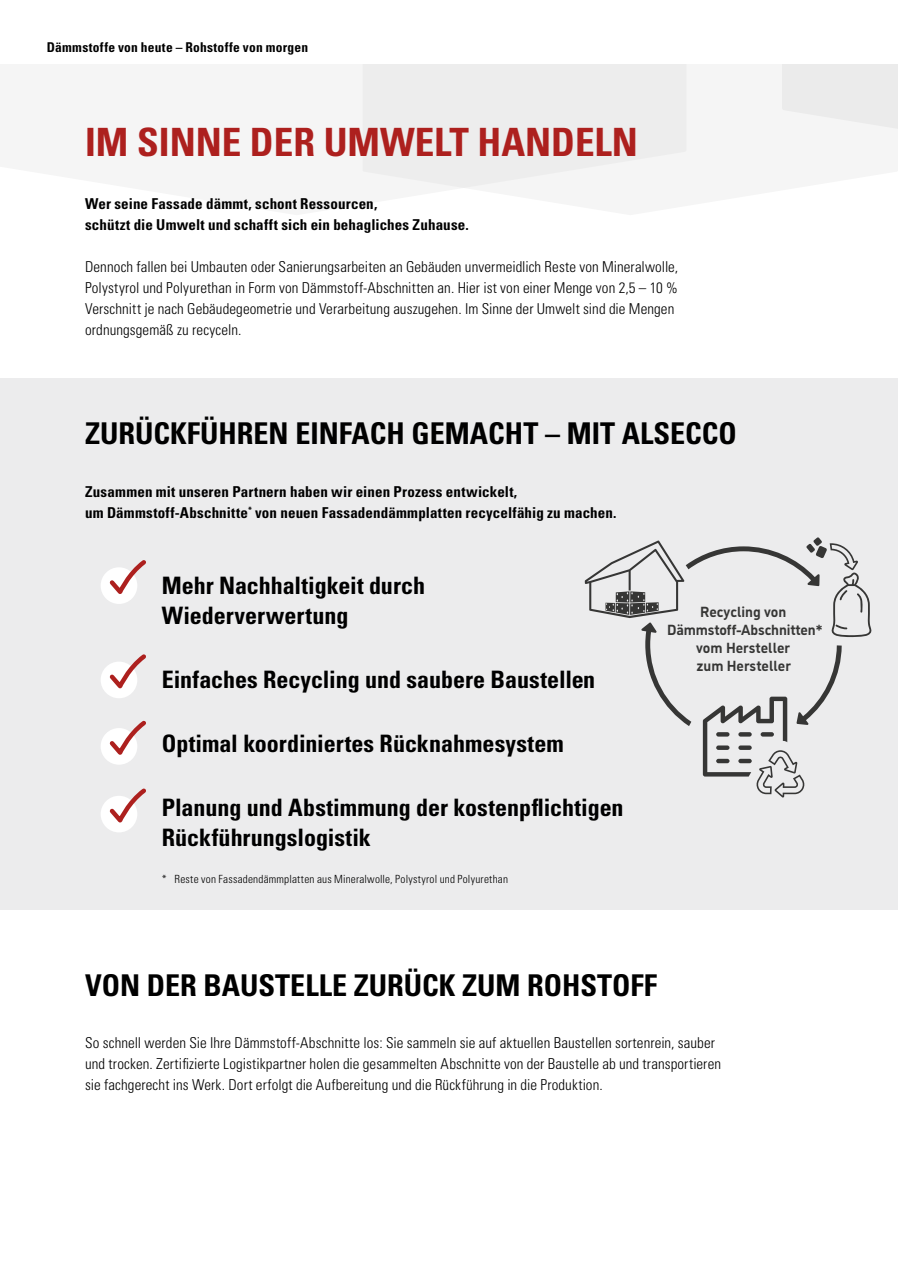
<style>
.page{position:relative;width:898px;height:1263px;background:#fff}
.page>*{position:absolute;margin:0;border:0;box-sizing:border-box;transform-origin:0 0}
.t1{font:700 condensed 39px "Univers LT Std";color:#ad201e}
.t2{font:700 condensed 30px "Univers LT Std";color:#000}
.t3{font:700 condensed 24px/30px "Univers LT Std";color:#000}
.t4{font:300 condensed 15px/21px "Univers LT Std";letter-spacing:.005em;color:#000}
.t5{font:700 condensed 15px/21px "Univers LT Std";letter-spacing:.01em;color:#000}
.t6{font:700 14.7px/18px "CAP Elephant";color:#3b3b3a;text-align:center}
.t7{font:700 condensed 13.5px "Univers LT Std";letter-spacing:.02em;color:#000}
.t8{font:300 condensed 11.25px "Univers LT Std";letter-spacing:.02em;color:#000}
</style>
<div class="page">
<div style="left:0;top:378px;width:897px;height:532px;background:#ececed"></div>
<div style="left:362px;top:64px;width:181px;height:124px;background:#ededed"></div>
<div style="left:480px;top:64px;width:417px;height:111px;background:#ededed"></div>
<svg style="left:584px;top:537px;width:287px;height:260px"></svg>
<div style="left:101px;top:567px;width:36px;height:37px;background:#fff;border-radius:50%"></div>
<svg style="left:108px;top:560px;width:38px;height:37px"></svg>
<div style="left:101px;top:662px;width:36px;height:36px;background:#fff;border-radius:50%"></div>
<svg style="left:109px;top:654px;width:37px;height:44px"></svg>
<div style="left:101px;top:728px;width:36px;height:37px;background:#fff;border-radius:50%"></div>
<svg style="left:108px;top:720px;width:38px;height:45px"></svg>
<div style="left:101px;top:796px;width:36px;height:36px;background:#fff;border-radius:50%"></div>
<svg style="left:109px;top:788px;width:37px;height:44px"></svg>
<p class="t7" style="left:47px;top:39px;width:263px">Dämmstoffe von heute – Rohstoffe von morgen</p>
<h1 class="t1" style="left:85px;top:118px;width:554px">IM SINNE DER UMWELT HANDELN</h1>
<p class="t5" style="left:85px;top:193px;width:385px">Wer seine Fassade dämmt, schont Ressourcen,<br>schützt die Umwelt und schafft sich ein behagliches Zuhause.</p>
<p class="t4" style="left:85px;top:256px;width:594px">Dennoch fallen bei Umbauten oder Sanierungsarbeiten an Gebäuden unvermeidlich Reste von Mineralwolle, Polystyrol und Polyurethan in Form von Dämmstoff-Abschnitten an. Hier ist von einer Menge von 2,5 – 10 % Verschnitt je nach Gebäudegeometrie und Verarbeitung auszugehen. Im Sinne der Umwelt sind die Mengen ordnungsgemäß zu recyceln.</p>
<h2 class="t2" style="left:85px;top:414px;width:653px">ZURÜCKFÜHREN EINFACH GEMACHT – MIT ALSECCO</h2>
<p class="t5" style="left:85px;top:481px;width:533px">Zusammen mit unseren Partnern haben wir einen Prozess entwickelt,<br>um Dämmstoff-Abschnitte<sup>*</sup> von neuen Fassadendämmplatten recycelfähig zu machen.</p>
<h3 class="t3" style="left:162px;top:571px;width:265px">Mehr Nachhaltigkeit durch<br>Wiederverwertung</h3>
<h3 class="t3" style="left:162px;top:665px;width:435px">Einfaches Recycling und saubere Baustellen</h3>
<h3 class="t3" style="left:162px;top:729px;width:403px">Optimal koordiniertes Rücknahmesystem</h3>
<h3 class="t3" style="left:162px;top:793px;width:463px">Planung und Abstimmung der kostenpflichtigen<br>Rückführungslogistik</h3>
<p class="t8" style="left:162px;top:872px;width:348px">* Reste von Fassadendämmplatten aus Mineralwolle, Polystyrol und Polyurethan</p>
<p class="t6" style="left:667px;top:603px;width:157px">Recycling von<br>Dämmstoff-Abschnitten* vom Hersteller<br>zum Hersteller</p>
<h2 class="t2" style="left:85px;top:966px;width:573px">VON DER BAUSTELLE ZURÜCK ZUM ROHSTOFF</h2>
<p class="t4" style="left:85px;top:1033px;width:637px">So schnell werden Sie Ihre Dämmstoff-Abschnitte los: Sie sammeln sie auf aktuellen Baustellen sortenrein, sauber und trocken. Zertifizierte Logistikpartner holen die gesammelten Abschnitte von der Baustelle ab und transportieren sie fachgerecht ins Werk. Dort erfolgt die Aufbereitung und die Rückführung in die Produktion.</p>
</div>
